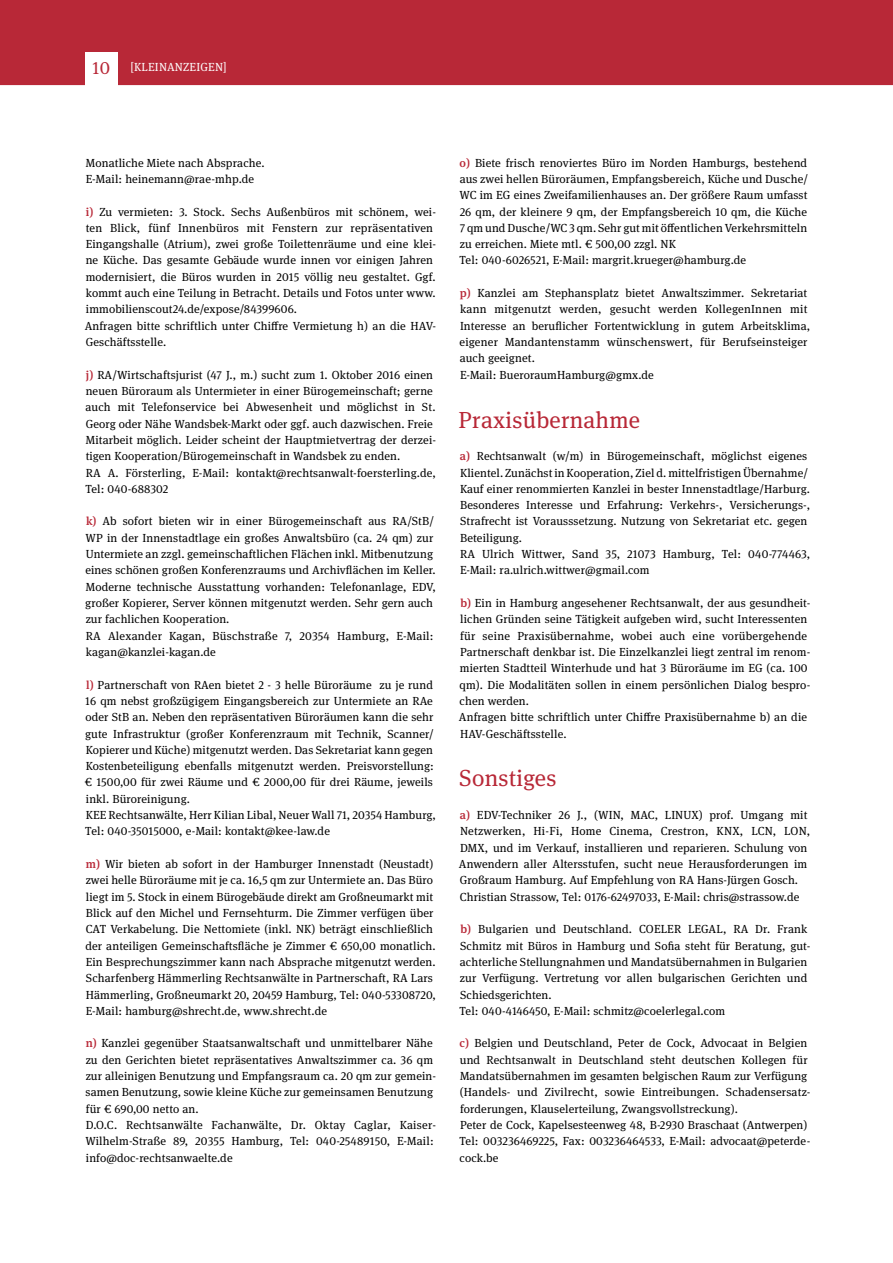
<style>
.page{position:relative;width:893px;height:1263px;background:#fff}
.page>*{position:absolute;margin:0;border:0;box-sizing:border-box;transform-origin:0 0}
.t1{font:23.25px "Meta Serif Pro";letter-spacing:.01em;color:#b82837}
.t2{font:11.7px/16.4px "Meta Serif Pro";letter-spacing:.01em;color:#000}
.t3{font:11.7px "Meta Serif Pro";letter-spacing:.02em;color:#fff}
.s1{font-size:18px;color:#b82837}
.s2{font-weight:500;color:#b82837}
</style>
<div class="page">
<div style="left:0;top:0;width:893px;height:84px;background:#b82837"></div>
<hr style="left:0;top:84px;width:893px;height:1px;background:#b82837">
<div style="left:85px;top:53px;width:32px;height:34px;background:#fff"></div>
<p class="t3" style="left:92px;top:58px;width:136px"><span class="s1">10</span> [KLEINANZEIGEN]</p>
<p class="t2" style="left:86px;top:154px;width:180px">Monatliche Miete nach Absprache.<br>E-Mail: heinemann@rae-mhp.de</p>
<p class="t2" style="left:85px;top:203px;width:353px"><span class="s2">i)</span> Zu vermieten: 3. Stock. Sechs Außenbüros mit schönem, wei&shy;ten Blick, fünf Innenbüros mit Fenstern zur repräsentativen Eingangshalle (Atrium), zwei große Toilettenräume und eine klei&shy;ne Küche. Das gesamte Gebäude wurde innen vor einigen Jahren modernisiert, die Büros wurden in 2015 völlig neu gestaltet. Ggf. kommt auch eine Teilung in Betracht. Details und Fotos unter www. immobilienscout24.de/expose/84399606.<br>Anfragen bitte schriftlich unter Chiffre Vermietung h) an die HAV-Geschäftsstelle.</p>
<p class="t2" style="left:85px;top:366px;width:352px"><span class="s2">j)</span> RA/Wirtschaftsjurist (47 J., m.) sucht zum 1. Oktober 2016 einen neuen Büroraum als Untermieter in einer Bürogemeinschaft; gerne auch mit Telefonservice bei Abwesenheit und möglichst in St.<br>Georg oder Nähe Wandsbek-Markt oder ggf. auch dazwischen. Freie Mitarbeit möglich. Leider scheint der Hauptmietvertrag der derzei&shy;tigen Kooperation/Bürogemeinschaft in Wandsbek zu enden.<br>RA A. Försterling, E-Mail: kontakt@rechtsanwalt-foersterling.de, Tel: 040-688302</p>
<p class="t2" style="left:85px;top:513px;width:352px"><span class="s2">k)</span> Ab sofort bieten wir in einer Bürogemeinschaft aus RA/StB/ WP in der Innenstadtlage ein großes Anwaltsbüro (ca. 24 qm) zur Untermiete an zzgl. gemeinschaftlichen Flächen inkl. Mitbenutzung eines schönen großen Konferenzraums und Archivflächen im Keller.<br>Moderne technische Ausstattung vorhanden: Telefonanlage, EDV, großer Kopierer, Server können mitgenutzt werden. Sehr gern auch zur fachlichen Kooperation.<br>RA Alexander Kagan, Büschstraße 7, 20354 Hamburg, E-Mail: kagan@kanzlei-kagan.de</p>
<p class="t2" style="left:85px;top:676px;width:353px"><span class="s2">l)</span> Partnerschaft von RAen bietet 2 - 3 helle Büroräume zu je rund 16 qm nebst großzügigem Eingangsbereich zur Untermiete an RAe oder StB an. Neben den repräsentativen Büroräumen kann die sehr gute Infrastruktur (großer Konferenzraum mit Technik, Scanner/ Kopierer und Küche) mitgenutzt werden. Das Sekretariat kann gegen Kostenbeteiligung ebenfalls mitgenutzt werden. Preisvorstellung: € 1500,00 für zwei Räume und € 2000,00 für drei Räume, jeweils inkl. Büroreinigung.<br>KEE Rechtsanwälte, Herr Kilian Libal, Neuer Wall 71, 20354 Hamburg, Tel: 040-35015000, e-Mail: kontakt@kee-law.de</p>
<p class="t2" style="left:85px;top:855px;width:352px"><span class="s2">m)</span> Wir bieten ab sofort in der Hamburger Innenstadt (Neustadt) zwei helle Büroräume mit je ca. 16,5 qm zur Untermiete an. Das Büro liegt im 5. Stock in einem Bürogebäude direkt am Großneumarkt mit Blick auf den Michel und Fernsehturm. Die Zimmer verfügen über CAT Verkabelung. Die Nettomiete (inkl. NK) beträgt einschließlich der anteiligen Gemeinschaftsfläche je Zimmer € 650,00 monatlich.<br>Ein Besprechungszimmer kann nach Absprache mitgenutzt werden.<br>Scharfenberg Hämmerling Rechtsanwälte in Partnerschaft, RA Lars Hämmerling, Großneumarkt 20, 20459 Hamburg, Tel: 040-53308720, E-Mail: hamburg@shrecht.de, www.shrecht.de</p>
<p class="t2" style="left:85px;top:1035px;width:352px"><span class="s2">n)</span> Kanzlei gegenüber Staatsanwaltschaft und unmittelbarer Nähe zu den Gerichten bietet repräsentatives Anwaltszimmer ca. 36 qm zur alleinigen Benutzung und Empfangsraum ca. 20 qm zur gemein&shy;samen Benutzung, sowie kleine Küche zur gemeinsamen Benutzung für € 690,00 netto an.<br>D.O.C. Rechtsanwälte Fachanwälte, Dr. Oktay Caglar, Kaiser-Wilhelm-Straße 89, 20355 Hamburg, Tel: 040-25489150, E-Mail: info@doc-rechtsanwaelte.de</p>
<p class="t2" style="left:459px;top:154px;width:350px"><span class="s2">o)</span> Biete frisch renoviertes Büro im Norden Hamburgs, bestehend aus zwei hellen Büroräumen, Empfangsbereich, Küche und Dusche/ WC im EG eines Zweifamilienhauses an. Der größere Raum umfasst 26 qm, der kleinere 9 qm, der Empfangsbereich 10 qm, die Küche 7 qm und Dusche/WC 3 qm. Sehr gut mit öffentlichen Verkehrsmitteln zu erreichen. Miete mtl. € 500,00 zzgl. NK<br>Tel: 040-6026521, E-Mail: margrit.krueger@hamburg.de</p>
<p class="t2" style="left:460px;top:284px;width:352px"><span class="s2">p)</span> Kanzlei am Stephansplatz bietet Anwaltszimmer. Sekretariat kann mitgenutzt werden, gesucht werden KollegenInnen mit Interesse an beruflicher Fortentwicklung in gutem Arbeitsklima, eigener Mandantenstamm wünschenswert, für Berufseinsteiger auch geeignet.<br>E-Mail: BueroraumHamburg@gmx.de</p>
<h1 class="t1" style="left:459px;top:403px;width:183px">Praxisübernahme</h1>
<p class="t2" style="left:460px;top:447px;width:352px"><span class="s2">a)</span> Rechtsanwalt (w/m) in Bürogemeinschaft, möglichst eigenes Klientel. Zunächst in Kooperation, Ziel d. mittelfristigen Übernahme/ Kauf einer renommierten Kanzlei in bester Innenstadtlage/Harburg.<br>Besonderes Interesse und Erfahrung: Verkehrs-, Versicherungs-, Strafrecht ist Vorausssetzung. Nutzung von Sekretariat etc. gegen Beteiligung.<br>RA Ulrich Wittwer, Sand 35, 21073 Hamburg, Tel: 040-774463, E-Mail: ra.ulrich.wittwer@gmail.com</p>
<p class="t2" style="left:459px;top:594px;width:353px"><span class="s2">b)</span> Ein in Hamburg angesehener Rechtsanwalt, der aus gesundheit&shy;lichen Gründen seine Tätigkeit aufgeben wird, sucht Interessenten für seine Praxisübernahme, wobei auch eine vorübergehende Partnerschaft denkbar ist. Die Einzelkanzlei liegt zentral im renom&shy;mierten Stadtteil Winterhude und hat 3 Büroräume im EG (ca. 100 qm). Die Modalitäten sollen in einem persönlichen Dialog bespro&shy;chen werden.<br>Anfragen bitte schriftlich unter Chiffre Praxisübernahme b) an die HAV-Geschäftsstelle.</p>
<h1 class="t1" style="left:459px;top:761px;width:99px">Sonstiges</h1>
<p class="t2" style="left:459px;top:806px;width:353px"><span class="s2">a)</span> EDV-Techniker 26 J., (WIN, MAC, LINUX) prof. Umgang mit Netzwerken, Hi-Fi, Home Cinema, Crestron, KNX, LCN, LON, DMX, und im Verkauf, installieren und reparieren. Schulung von Anwendern aller Altersstufen, sucht neue Herausforderungen im Großraum Hamburg. Auf Empfehlung von RA Hans-Jürgen Gosch.<br>Christian Strassow, Tel: 0176-62497033, E-Mail: chris@strassow.de</p>
<p class="t2" style="left:459px;top:920px;width:352px"><span class="s2">b)</span> Bulgarien und Deutschland. COELER LEGAL, RA Dr. Frank Schmitz mit Büros in Hamburg und Sofia steht für Beratung, gut&shy;achterliche Stellungnahmen und Mandatsübernahmen in Bulgarien zur Verfügung. Vertretung vor allen bulgarischen Gerichten und Schiedsgerichten.<br>Tel: 040-4146450, E-Mail: schmitz@coelerlegal.com</p>
<p class="t2" style="left:459px;top:1035px;width:352px"><span class="s2">c)</span> Belgien und Deutschland, Peter de Cock, Advocaat in Belgien und Rechtsanwalt in Deutschland steht deutschen Kollegen für Mandatsübernahmen im gesamten belgischen Raum zur Verfügung (Handels- und Zivilrecht, sowie Eintreibungen. Schadensersatz&shy;forderungen, Klauselerteilung, Zwangsvollstreckung).<br>Peter de Cock, Kapelsesteenweg 48, B-2930 Braschaat (Antwerpen)<br>Tel: 003236469225, Fax: 003236464533, E-Mail: advocaat@peterde&shy;cock.be</p>
</div>
